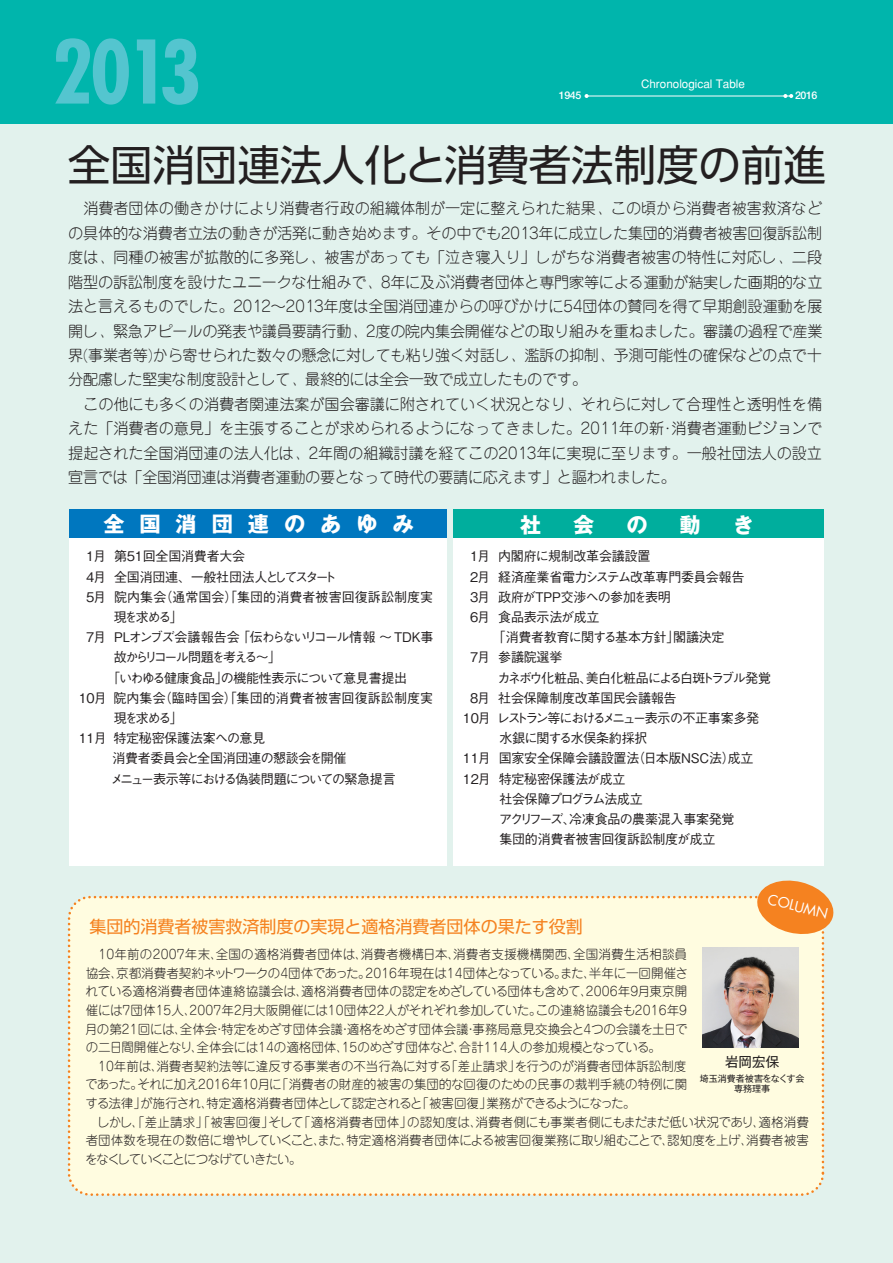
<style>
.page{position:relative;width:893px;height:1263px;background:#e2f2ed}
.page>*{position:absolute;margin:0;border:0;box-sizing:border-box;transform-origin:0 0}
.t1{font:42.45px "UD Shin Go Pro";letter-spacing:-.005em;color:#231f20}
.t2{font:700 21.3px "Gothic MB101";letter-spacing:.7em;color:#fff}
.t3{font:16.95px "Shin Go";color:#f58220}
.t4{font:300 15.45px/24.5px "Jun 101";letter-spacing:-.005em;color:#231f20}
.t5{font:14.1px "Futura";color:#fff}
.t6{font:13.5px "Gothic MB101 Pro";color:#231f20}
.t7{font:500 13.35px/20.2px "Gothic BBB Pro";letter-spacing:-.02em;color:#231f20}
.t8{font:500 13.35px "Gothic BBB Pro";letter-spacing:-.08em;color:#231f20}
.t9{font:500 13.35px "Gothic BBB Pro";letter-spacing:.01em;color:#231f20}
.t10{font:500 13.35px "Gothic BBB Pro";letter-spacing:.005em;color:#231f20}
.t11{font:500 13.35px "Gothic BBB Pro";letter-spacing:-.095em;color:#231f20}
.t12{font:500 13.35px "Gothic BBB Pro";letter-spacing:-.09em;color:#231f20}
.t13{font:500 13.35px "Gothic BBB Pro";letter-spacing:-.1em;color:#231f20}
.t14{font:500 13.35px "Gothic BBB Pro";letter-spacing:-.15em;color:#231f20}
.t15{font:500 13.35px "Gothic BBB Pro";letter-spacing:-.075em;color:#231f20}
.t16{font:300 12.75px/18.6px "Jun 101 Pro";color:#231f20}
.t17{font:500 11.7px "Gothic BBB";color:#fff}
.t18{font:700 10.65px "Futo Go B101";letter-spacing:-.04em;color:#fff}
.t19{font:9px/9.9px "Gothic MB101 Pro";color:#231f20;text-align:center}
</style>
<div class="page">
<div style="left:69px;top:537px;width:377px;height:329px;background:#fff"></div>
<div style="left:454px;top:537px;width:370px;height:329px;background:#fff"></div>
<div style="left:69px;top:509px;width:377px;height:29px;background:#0077bf"></div>
<div style="left:454px;top:509px;width:370px;height:29px;background:#00ae9d"></div>
<div style="left:0;top:0;width:893px;height:124px;background:#00b5ac"></div>
<hr style="left:585px;top:96px;width:207px;height:1px;background:#fff">
<svg style="left:585px;top:94px;width:4px;height:4px"></svg>
<svg style="left:783px;top:94px;width:10px;height:4px"></svg>
<div style="left:69px;top:897px;width:754px;height:297px;background:#fffce0;border-radius:21px"></div>
<div style="left:68px;top:896px;width:756px;height:300px;border:3px dashed #f58220;border-radius:21px"></div>
<svg style="left:754px;top:880px;width:80px;height:57px"></svg>
<svg style="left:55px;top:38px;width:74px;height:67px"></svg>
<svg style="left:137px;top:39px;width:18px;height:65px"></svg>
<svg style="left:162px;top:39px;width:36px;height:66px"></svg>
<img style="left:703px;top:947px;width:96px;height:100px">
<p class="t17" style="left:641px;top:77px;width:105px">Chronological Table</p>
<p class="t18" style="left:559px;top:89px;width:24px">1945</p>
<p class="t18" style="left:795px;top:89px;width:24px">2016</p>
<h1 class="t1" style="left:68px;top:131px;width:760px">全国消団連法人化と消費者法制度の前進</h1>
<p class="t4" style="left:68px;top:196px;width:756px">　消費者団体の働きかけにより消費者行政の組織体制が一定に整えられた結果、この頃から消費者被害救済などの具体的な消費者立法の動きが活発に動き始めます。その中でも2013年に成立した集団的消費者被害回復訴訟制度は、同種の被害が拡散的に多発し、被害があっても「泣き寝入り」しがちな消費者被害の特性に対応し、二段階型の訴訟制度を設けたユニークな仕組みで、8年に及ぶ消費者団体と専門家等による運動が結実した画期的な立法と言えるものでした。2012～2013年度は全国消団連からの呼びかけに54団体の賛同を得て早期創設運動を展開し、緊急アピールの発表や議員要請行動、2度の院内集会開催などの取り組みを重ねました。審議の過程で産業界(事業者等)から寄せられた数々の懸念に対しても粘り強く対話し、濫訴の抑制、予測可能性の確保などの点で十分配慮した堅実な制度設計として、最終的には全会一致で成立したものです。<br>　この他にも多くの消費者関連法案が国会審議に附されていく状況となり、それらに対して合理性と透明性を備えた「消費者の意見」を主張することが求められるようになってきました。2011年の新･消費者運動ビジョンで提起された全国消団連の法人化は、2年間の組織討議を経てこの2013年に実現に至ります。一般社団法人の設立宣言では「全国消団連は消費者運動の要となって時代の要請に応えます」と謳われました。</p>
<h2 class="t2" style="left:103px;top:509px;width:312px">全国消団連のあゆみ</h2>
<h2 class="t2" style="left:520px;top:510px;width:23px">社</h2>
<h2 class="t2" style="left:573px;top:510px;width:23px">会</h2>
<h2 class="t2" style="left:626px;top:510px;width:23px">の</h2>
<h2 class="t2" style="left:680px;top:510px;width:23px">動</h2>
<h2 class="t2" style="left:733px;top:510px;width:23px">き</h2>
<p class="t7" style="left:86px;top:544px;width:161px">1月 第51回全国消費者大会</p>
<p class="t7" style="left:86px;top:565px;width:252px">4月 全国消団連、一般社団法人としてスタート</p>
<p class="t10" style="left:86px;top:586px;width:349px">5月 院内集会（通常国会）「集団的消費者被害回復訴訟制度実</p>
<p class="t7" style="left:114px;top:605px;width:71px">現を求める」</p>
<p class="t8" style="left:86px;top:626px;width:349px">7月 PLオンブズ会議報告会 「伝わらないリコール情報 ～ TDK事</p>
<p class="t14" style="left:114px;top:646px;width:169px">故からリコール問題を考える～」</p>
<p class="t7" style="left:86px;top:666px;width:322px">　 「いわゆる健康食品」の機能性表示について意見書提出</p>
<p class="t9" style="left:79px;top:687px;width:356px">10月 院内集会（臨時国会）「集団的消費者被害回復訴訟制度実</p>
<p class="t7" style="left:114px;top:706px;width:71px">現を求める」</p>
<p class="t7" style="left:79px;top:726px;width:188px">11月 特定秘密保護法案への意見</p>
<p class="t7" style="left:79px;top:746px;width:269px">　　 消費者委員会と全国消団連の懇談会を開催</p>
<p class="t11" style="left:79px;top:768px;width:319px">　　 メニュー表示等における偽装問題についての緊急提言</p>
<p class="t7" style="left:470px;top:544px;width:276px">1月 内閣府に規制改革会議設置<br>2月 経済産業省電力システム改革専門委員会報告<br>3月 政府がTPP交渉への参加を表明<br>6月 食品表示法が成立</p>
<p class="t7" style="left:470px;top:625px;width:256px;text-indent:22px">「消費者教育に関する基本方針」閣議決定<br>7月 参議院選挙</p>
<p class="t13" style="left:497px;top:667px;width:275px">カネボウ化粧品、美白化粧品による白斑トラブル発覚</p>
<p class="t7" style="left:470px;top:686px;width:208px">8月 社会保障制度改革国民会議報告</p>
<p class="t12" style="left:463px;top:707px;width:298px">10月 レストラン等におけるメニュー表示の不正事案多発</p>
<p class="t7" style="left:499px;top:726px;width:150px">水銀に関する水俣条約採択</p>
<p class="t7" style="left:463px;top:746px;width:292px">11月 国家安全保障会議設置法（日本版NSC法）成立</p>
<p class="t7" style="left:463px;top:767px;width:164px">12月 特定秘密保護法が成立</p>
<p class="t15" style="left:499px;top:788px;width:145px">社会保障プログラム法成立</p>
<p class="t7" style="left:499px;top:807px;width:237px">アクリフーズ、冷凍食品の農薬混入事案発覚</p>
<p class="t7" style="left:499px;top:827px;width:218px">集団的消費者被害回復訴訟制度が成立</p>
<h3 class="t3" style="left:89px;top:916px;width:495px">集団的消費者被害救済制度の実現と適格消費者団体の果たす役割</h3>
<p class="t5" style="left:770px;top:889px;width:63px;rotate:14deg">COLUMN</p>
<p class="t16" style="left:85px;top:944px;width:725px">　10年前の2007年末、全国の適格消費者団体は、消費者機構日本、消費者支援機構関西、全国消費生活相談員<br>協会、京都消費者契約ネットワークの4団体であった。2016年現在は14団体となっている。また、半年に一回開催さ<br>れている適格消費者団体連絡協議会は、適格消費者団体の認定をめざしている団体も含めて、2006年9月東京開<br>催には7団体15人、2007年2月大阪開催には10団体22人がそれぞれ参加していた。この連絡協議会も2016年9<br>月の第21回には、全体会・特定をめざす団体会議・適格をめざす団体会議・事務局意見交換会と4つの会議を土日で<br>の二日間開催となり、全体会には14の適格団体、15のめざす団体など、合計114人の参加規模となっている。<br>　10年前は、消費者契約法等に違反する事業者の不当行為に対する「差止請求」を行うのが消費者団体訴訟制度<br>であった。それに加え2016年10月に「消費者の財産的被害の集団的な回復のための民事の裁判手続の特例に関<br>する法律」が施行され、特定適格消費者団体として認定されると「被害回復」業務ができるようになった。<br>　しかし、「差止請求」「被害回復」そして「適格消費者団体」の認知度は、消費者側にも事業者側にもまだまだ低い状況であり、適格消費者団体数を現在の数倍に増やしていくこと、また、特定適格消費者団体による被害回復業務に取り組むことで、認知度を上げ、消費者被害をなくしていくことにつなげていきたい。</p>
<p class="t6" style="left:725px;top:1051px;width:56px">岩岡宏保</p>
<p class="t19" style="left:700px;top:1072px;width:106px">埼玉消費者被害をなくす会専務理事</p>
</div>
